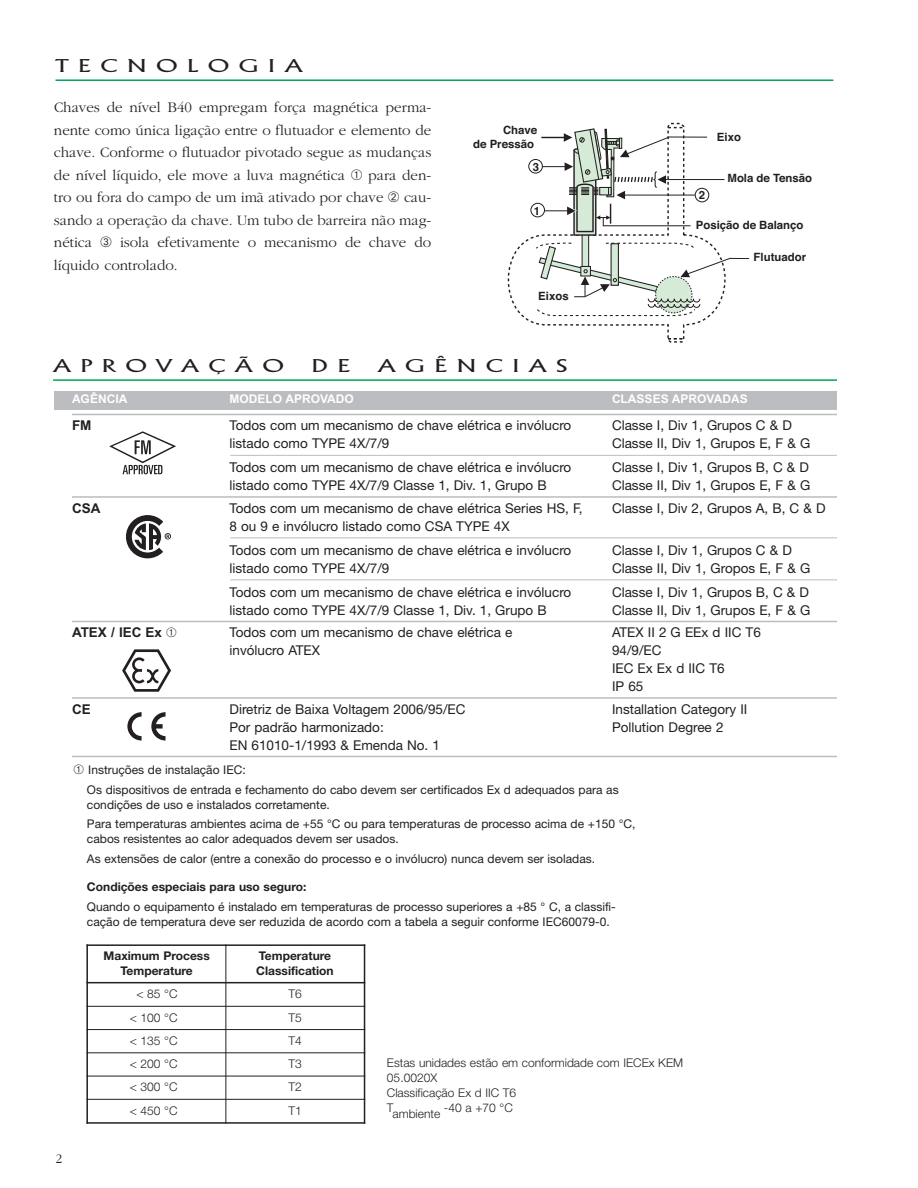
<style>
.page{position:relative;width:918px;height:1188px;background:#fff}
.page>*{position:absolute;margin:0;border:0;box-sizing:border-box;transform-origin:0 0}
.t1{font:300 18px "Alberta Wide";letter-spacing:.525em;color:#231f20}
.t2{font:300 15px/22.5px "ITC Garamond";color:#231f20;text-align:justify}
.t3{font:13.5px/18px "Helvetica Neue LT 55 Rm";color:#231f20}
.t4{font:700 13.5px "Arial";color:#231f20}
.t5{font:300 13.5px "ITC Garamond";color:#231f20}
.t6{font:12px/19.5px "Helvetica Neue LT 55 Rm";color:#231f20}
.t7{font:12px/15px "Helvetica Neue LT 45 Lt";color:#231f20}
.t8{font:12px/14.4px "Helvetica Neue LT 75 Bd";color:#231f20;text-align:center}
.t9{font:700 12px "Arial";color:#fff}
.t10{font:700 11.4px/13.6px "Helvetica";color:#231f20;text-align:right}
</style>
<div class="page">
<hr style="left:56px;top:79px;width:777px;height:2px;background:#00a55a">
<svg style="left:507px;top:122px;width:218px;height:221px"></svg>
<div style="left:582px;top:232px;width:7px;height:34px;background:#d5ead7"></div>
<div style="left:582px;top:231px;width:7px;height:36px;border:1px solid #231f20"></div>
<svg style="left:668px;top:338px;width:16px;height:1px"></svg>
<div style="left:531px;top:203px;width:14px;height:14px;border:1px solid #231f20;border-radius:50%"></div>
<div style="left:695px;top:188px;width:14px;height:14px;border:1px solid #231f20;border-radius:50%"></div>
<div style="left:528px;top:159px;width:15px;height:14px;border:1px solid #231f20;border-radius:50%"></div>
<hr style="left:660px;top:179px;width:64px;height:1px;background:#231f20">
<svg style="left:535px;top:242px;width:215px;height:75px"></svg>
<svg style="left:541px;top:127px;width:167px;height:109px"></svg>
<hr style="left:53px;top:379px;width:784px;height:2px;background:#00a55a">
<div style="left:54px;top:391px;width:783px;height:19px;background:#bcbdc0"></div>
<hr style="left:72px;top:414px;width:765px;height:1px;background:#bcbdc0">
<hr style="left:230px;top:455px;width:607px;height:1px;background:#bcbdc0">
<hr style="left:72px;top:496px;width:765px;height:2px;background:#bcbdc0">
<hr style="left:230px;top:537px;width:607px;height:1px;background:#bcbdc0">
<hr style="left:230px;top:579px;width:607px;height:1px;background:#bcbdc0">
<hr style="left:72px;top:621px;width:765px;height:1px;background:#bcbdc0">
<hr style="left:72px;top:697px;width:765px;height:2px;background:#bcbdc0">
<hr style="left:72px;top:756px;width:765px;height:1px;background:#bcbdc0">
<svg style="left:109px;top:431px;width:67px;height:43px"></svg>
<svg style="left:126px;top:515px;width:45px;height:43px"></svg>
<svg style="left:122px;top:649px;width:49px;height:43px"></svg>
<svg style="left:127px;top:712px;width:15px;height:29px"></svg>
<svg style="left:151px;top:712px;width:15px;height:29px"></svg>
<hr style="left:86px;top:944px;width:2px;height:180px;background:#231f20">
<hr style="left:225px;top:944px;width:1px;height:180px;background:#231f20">
<hr style="left:364px;top:944px;width:1px;height:180px;background:#231f20">
<hr style="left:86px;top:944px;width:279px;height:2px;background:#231f20">
<hr style="left:86px;top:982px;width:279px;height:1px;background:#231f20">
<hr style="left:86px;top:1006px;width:279px;height:1px;background:#231f20">
<hr style="left:86px;top:1029px;width:279px;height:1px;background:#231f20">
<hr style="left:86px;top:1052px;width:279px;height:1px;background:#231f20">
<hr style="left:86px;top:1076px;width:279px;height:1px;background:#231f20">
<hr style="left:86px;top:1099px;width:279px;height:1px;background:#231f20">
<hr style="left:86px;top:1122px;width:279px;height:2px;background:#231f20">
<h1 class="t1" style="left:56px;top:56px;width:249px">TECNOLOGIA</h1>
<p class="t2" style="left:54px;top:97px;width:379px">Chaves de nível B40 empregam força magnética perma&shy;nente como única ligação entre o flutuador e elemento de chave. Conforme o flutuador pivotado segue as mudanças de nível líquido, ele move a luva magnética ➀ para den&shy;tro ou fora do campo de um imã ativado por chave ➁ cau&shy;sando a operação da chave. Um tubo de barreira não mag&shy;nética ➂ isola efetivamente o mecanismo de chave do líquido controlado.</p>
<p class="t10" style="left:473px;top:123px;width:65px">Chave<br>de Pressão</p>
<p class="t10" style="left:533px;top:160px;width:8px">3</p>
<p class="t10" style="left:534px;top:204px;width:8px">1</p>
<p class="t10" style="left:538px;top:289px;width:32px">Eixos</p>
<h1 class="t1" style="left:53px;top:355px;width:232px">APROVAÇÃO</h1>
<h1 class="t1" style="left:312px;top:355px;width:40px">D E</h1>
<h1 class="t1" style="left:378px;top:355px;width:192px">AGÊNCIAS</h1>
<p class="t10" style="left:717px;top:130px;width:26px">Eixo</p>
<p class="t10" style="left:728px;top:172px;width:86px">Mola de Tensão</p>
<p class="t10" style="left:696px;top:219px;width:109px">Posição de Balanço</p>
<p class="t10" style="left:754px;top:251px;width:54px">Flutuador</p>
<p class="t10" style="left:699px;top:189px;width:8px">2</p>
<p class="t9" style="left:72px;top:392px;width:57px">AGÊNCIA</p>
<p class="t9" style="left:230px;top:392px;width:126px">MODELO APROVADO</p>
<p class="t9" style="left:612px;top:392px;width:137px">CLASSES APROVADAS</p>
<p class="t4" style="left:72px;top:418px;width:21px">FM</p>
<p class="t3" style="left:229px;top:416px;width:343px">Todos com um mecanismo de chave elétrica e invólucro</p>
<p class="t3" style="left:612px;top:416px;width:181px">Classe I, Div 1, Grupos C &amp; D</p>
<p class="t3" style="left:230px;top:434px;width:161px">listado como TYPE 4X/7/9</p>
<p class="t3" style="left:612px;top:434px;width:200px">Classe II, Div 1, Grupos E, F &amp; G</p>
<p class="t3" style="left:230px;top:458px;width:343px">Todos com um mecanismo de chave elétrica e invólucro</p>
<p class="t3" style="left:612px;top:458px;width:199px">Classe I, Div 1, Grupos B, C &amp; D</p>
<p class="t3" style="left:230px;top:476px;width:319px">listado como TYPE 4X/7/9 Classe 1, Div. 1, Grupo B</p>
<p class="t3" style="left:612px;top:476px;width:200px">Classe II, Div 1, Grupos E, F &amp; G</p>
<p class="t4" style="left:72px;top:500px;width:30px">CSA</p>
<p class="t3" style="left:230px;top:499px;width:355px">Todos com um mecanismo de chave elétrica Series HS, F,</p>
<p class="t3" style="left:612px;top:499px;width:215px">Classe I, Div 2, Grupos A, B, C &amp; D</p>
<p class="t3" style="left:230px;top:514px;width:343px;line-height:24px">8 ou 9 e invólucro listado como CSA TYPE 4X<br>Todos com um mecanismo de chave elétrica e invólucro</p>
<p class="t3" style="left:612px;top:541px;width:181px">Classe I, Div 1, Grupos C &amp; D</p>
<p class="t3" style="left:230px;top:559px;width:161px">listado como TYPE 4X/7/9</p>
<p class="t3" style="left:612px;top:559px;width:200px">Classe II, Div 1, Gropos E, F &amp; G</p>
<p class="t3" style="left:230px;top:583px;width:343px">Todos com um mecanismo de chave elétrica e invólucro</p>
<p class="t3" style="left:612px;top:583px;width:199px">Classe I, Div 1, Grupos B, C &amp; D</p>
<p class="t3" style="left:230px;top:601px;width:319px">listado como TYPE 4X/7/9 Classe 1, Div. 1, Grupo B</p>
<p class="t3" style="left:612px;top:601px;width:200px">Classe II, Div 1, Grupos E, F &amp; G</p>
<p class="t4" style="left:72px;top:625px;width:106px">ATEX / IEC Ex ➀</p>
<p class="t3" style="left:230px;top:623px;width:284px">Todos com um mecanismo de chave elétrica e</p>
<p class="t3" style="left:612px;top:623px;width:150px">ATEX II 2 G EEx d IIC T6</p>
<p class="t3" style="left:230px;top:641px;width:92px">invólucro ATEX</p>
<p class="t3" style="left:612px;top:641px;width:114px">94/9/EC<br>IEC Ex Ex d IIC T6<br>IP 65</p>
<p class="t4" style="left:72px;top:701px;width:20px">CE</p>
<p class="t3" style="left:230px;top:700px;width:238px">Diretriz de Baixa Voltagem 2006/95/EC</p>
<p class="t3" style="left:612px;top:700px;width:137px">Installation Category II</p>
<p class="t3" style="left:230px;top:718px;width:156px">Por padrão harmonizado:</p>
<p class="t3" style="left:612px;top:718px;width:113px">Pollution Degree 2</p>
<p class="t3" style="left:230px;top:736px;width:212px">EN 61010-1/1993 &amp; Emenda No. 1</p>
<p class="t6" style="left:87px;top:760px;width:533px;text-indent:-14px">➀ Instruções de instalação IEC:<br>Os dispositivos de entrada e fechamento do cabo devem ser certificados Ex d adequados para as</p>
<p class="t6" style="left:87px;top:794px;width:550px">condições de uso e instalados corretamente.<br>Para temperaturas ambientes acima de +55 °C ou para temperaturas de processo acima de +150 °C,</p>
<p class="t6" style="left:87px;top:829px;width:510px">cabos resistentes ao calor adequados devem ser usados.<br>As extensões de calor (entre a conexão do processo e o invólucro) nunca devem ser isoladas.</p>
<p class="t8" style="left:87px;top:880px;width:221px">Condições especiais para uso seguro:</p>
<p class="t6" style="left:87px;top:899px;width:530px;line-height:15px">Quando o equipamento é instalado em temperaturas de processo superiores a +85 ° C, a classifi&shy;cação de temperatura deve ser reduzida de acordo com a tabela a seguir conforme IEC60079-0.</p>
<p class="t5" style="left:56px;top:1152px;width:8px">2</p>
<p class="t8" style="left:104px;top:949px;width:108px">Maximum Process<br>Temperature</p>
<p class="t8" style="left:256px;top:949px;width:79px;text-align:left">Temperature<br>Classification</p>
<p class="t7" style="left:136px;top:986px;width:43px">&lt; 85 °C</p>
<p class="t7" style="left:288px;top:986px;width:15px">T6</p>
<p class="t7" style="left:130px;top:1010px;width:49px">&lt; 100 °C</p>
<p class="t7" style="left:288px;top:1010px;width:15px">T5</p>
<p class="t7" style="left:130px;top:1033px;width:49px">&lt; 135 °C</p>
<p class="t7" style="left:288px;top:1033px;width:15px">T4</p>
<p class="t7" style="left:130px;top:1056px;width:49px">&lt; 200 °C</p>
<p class="t7" style="left:288px;top:1056px;width:15px">T3</p>
<p class="t7" style="left:130px;top:1079px;width:49px">&lt; 300 °C</p>
<p class="t7" style="left:288px;top:1079px;width:15px">T2</p>
<p class="t7" style="left:130px;top:1103px;width:49px">&lt; 450 °C</p>
<p class="t7" style="left:288px;top:1103px;width:15px">T1</p>
<p class="t7" style="left:387px;top:1055px;width:298px">Estas unidades estão em conformidade com IECEx KEM<br>05.0020X<br>Classificação Ex d IIC T6<br>T</p>
<p class="t7" style="left:393px;top:1106px;width:49px">ambiente</p>
<p class="t7" style="left:444px;top:1100px;width:70px">-40 a +70 °C</p>
</div>
